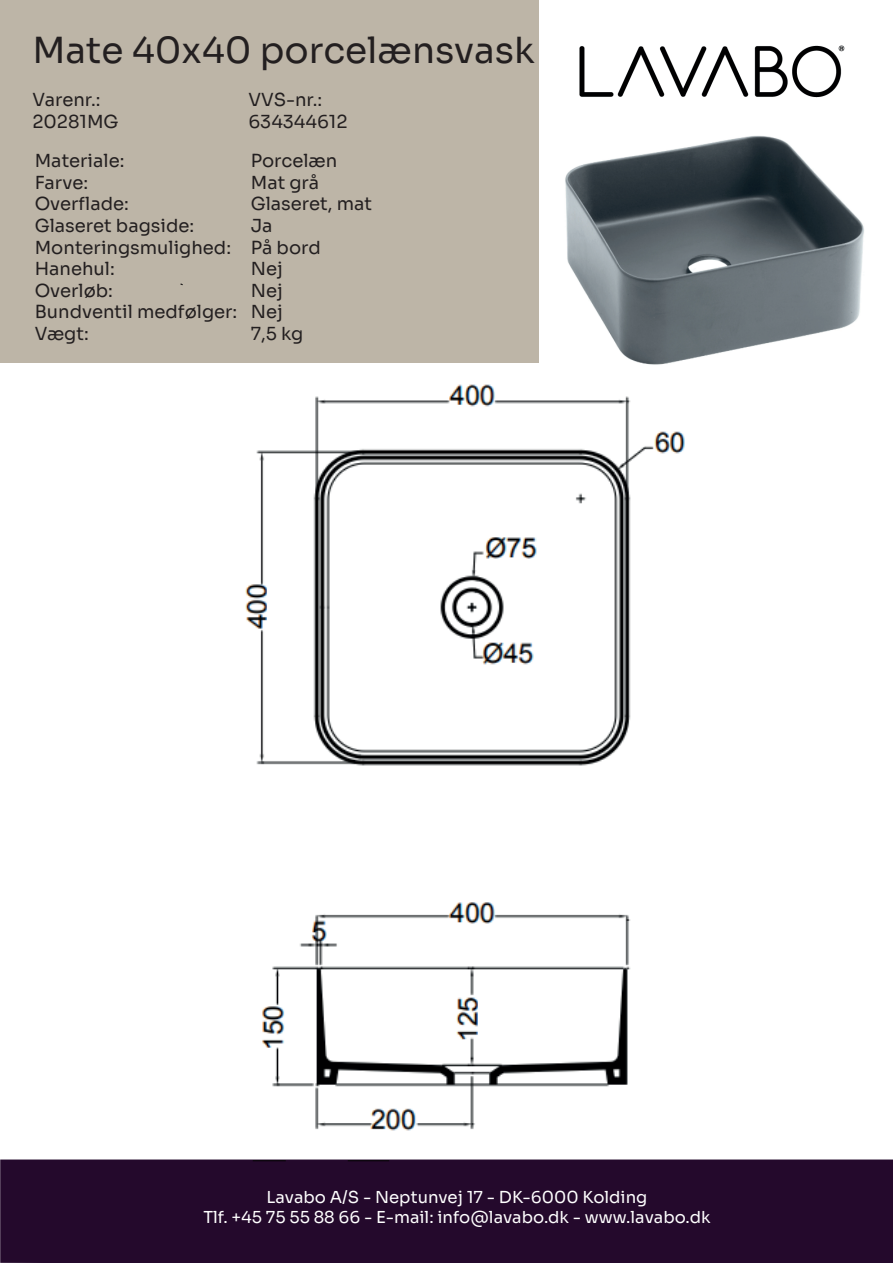
<style>
.page{position:relative;width:893px;height:1263px;background:#fff}
.page>*{position:absolute;margin:0;border:0;box-sizing:border-box;transform-origin:0 0}
.t1{font:36px "Sora";color:#231f20}
.t2{font:18px/21.6px "Sora";color:#231f20}
.t3{font:16.5px/19.8px "Sora";color:#fff;text-align:center}
</style>
<div class="page">
<div style="left:0;top:1159px;width:893px;height:104px;background:#24092c"></div>
<div style="left:0;top:0;width:539px;height:362px;background:#bdb5a7"></div>
<hr style="left:253px;top:1160px;width:33px;height:1px;background:#050504">
<hr style="left:348px;top:1160px;width:41px;height:1px;background:#050504">
<img style="left:579px;top:45px;width:266px;height:53px">
<img style="left:245px;top:384px;width:440px;height:747px">
<div style="left:295px;top:809px;width:134px;height:48px;background:#fff"></div>
<img style="left:565px;top:135px;width:299px;height:230px">
<h1 class="t1" style="left:32px;top:21px;width:504px">Mate 40x40 porcelænsvask</h1>
<p class="t2" style="left:32px;top:88px;width:70px">Varenr.:</p>
<p class="t2" style="left:248px;top:88px;width:75px">VVS-nr.:</p>
<p class="t2" style="left:32px;top:109px;width:88px">20281MG</p>
<p class="t2" style="left:248px;top:109px;width:101px">634344612</p>
<p class="t2" style="left:35px;top:148px;width:91px">Materiale:</p>
<p class="t2" style="left:251px;top:148px;width:88px">Porcelæn</p>
<p class="t2" style="left:35px;top:170px;width:55px">Farve:</p>
<p class="t2" style="left:251px;top:170px;width:70px">Mat grå</p>
<p class="t2" style="left:35px;top:191px;width:96px">Overflade:</p>
<p class="t2" style="left:251px;top:191px;width:123px">Glaseret, mat</p>
<p class="t2" style="left:35px;top:213px;width:161px">Glaseret bagside:</p>
<p class="t2" style="left:35px;top:213px;width:288px;text-indent:216px">Ja<br>Monteringsmulighed: På bord<br>Hanehul:</p>
<p class="t2" style="left:251px;top:256px;width:34px">Nej</p>
<p class="t2" style="left:35px;top:278px;width:80px">Overløb:</p>
<p class="t2" style="left:35px;top:278px;width:250px;text-align:justify;text-indent:216px">Nej Bundventil medfølger: Nej Vægt:</p>
<p class="t2" style="left:251px;top:321px;width:54px">7,5 kg</p>
<p class="t3" style="left:203px;top:1186px;width:509px">Lavabo A/S - Neptunvej 17 - DK-6000 Kolding<br>Tlf. +45 75 55 88 66 - E-mail: info@lavabo.dk - www.lavabo.dk</p>
</div>
